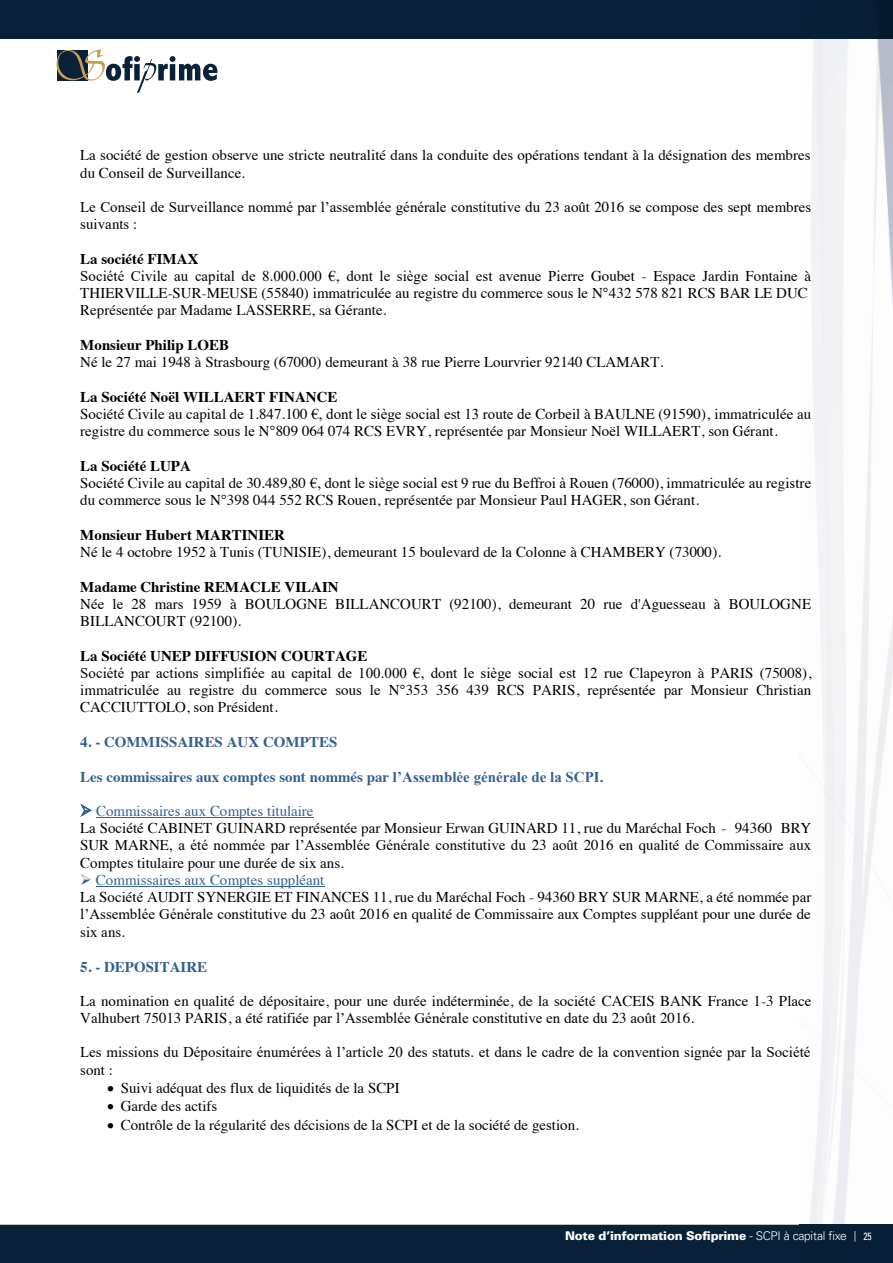
<style>
.page{position:relative;width:893px;height:1263px;background:#fff}
.page>*{position:absolute;margin:0;border:0;box-sizing:border-box;transform-origin:0 0}
.t1{font:15px/17.2px "Times";color:#000}
.t2{font:15px "Times New Roman";color:#000}
.t3{font:700 15px "Times";color:#000}
.t4{font:700 15px "Times";color:#366092}
.t5{font:15px "Times";color:#366092}
.t6{font:900 12px "Univers";letter-spacing:-.02em;color:#fff}
.s1{font-family:"Times"}
.s2{font-weight:700}
.s3{font-family:"Times New Roman"}
.s4{font-weight:300}
.s5{font-weight:400;font-stretch:condensed;font-size:10.5px}
</style>
<div class="page">
<img style="left:799px;top:0;width:94px;height:1225px">
<svg style="left:57px;top:49px;width:160px;height:44px"></svg>
<div style="left:0;top:0;width:799px;height:38px;background:#092138"></div>
<div style="left:0;top:1225px;width:893px;height:38px;background:#092138"></div>
<hr style="left:96px;top:817px;width:218px;height:1px;background:#366092">
<hr style="left:96px;top:886px;width:229px;height:1px;background:#366092">
<p class="t1" style="left:80px;top:148px;width:732px">La société de gestion observe une stricte neutralité dans la conduite des opérations tendant à la désignation des membres du Conseil de Surveillance.</p>
<p class="t2" style="left:80px;top:199px;width:732px">Le Conseil de Surveillance nommé par l’assemblée générale constitutive du <span class="s1">23 août 2016 se compose des sept membres</span></p>
<p class="t1" style="left:80px;top:217px;width:58px">suivants :</p>
<p class="t3" style="left:80px;top:253px;width:120px">La société FIMAX</p>
<p class="t2" style="left:80px;top:268px;width:732px">Société Civile au capital de 8.000.000 €, dont le siège social est avenue Pierre <span class="s1">Goubet - Espace Jardin Fontaine à</span></p>
<p class="t1" style="left:80px;top:286px;width:729px">THIERVILLE-SUR-MEUSE (55840) immatriculée au registre du commerce sous le N°432 578 821 RCS BAR LE DUC<br>Représentée par Madame LASSERRE, sa Gérante.</p>
<p class="t3" style="left:80px;top:339px;width:150px">Monsieur Philip LOEB</p>
<p class="t1" style="left:80px;top:355px;width:585px">Né le 27 mai 1948 à Strasbourg (67000) demeurant à 38 rue Pierre Lourvrier 92140 CLAMART.</p>
<p class="t1" style="left:80px;top:390px;width:732px"><span class="s2">La Société Noël WILLAERT FINANCE<br></span>Société Civile au capital de 1.847.100 <span class="s3">€, dont le siège social est 13 route d</span>e Corbeil à BAULNE (91590), immatriculée au registre du commerce sous le N°809 064 074 RCS EVRY, représentée par Monsieur Noël WILLAERT, son Gérant.</p>
<p class="t1" style="left:80px;top:459px;width:733px"><span class="s2">La Société LUPA<br></span>Société Civile au capital de 30.489,80 <span class="s3">€, dont le siège social est 9 rue du Beffroi à Rou</span>en (76000), immatriculée au registre du commerce sous le N°398 044 552 RCS Rouen, représentée par Monsieur Paul HAGER, son Gérant.</p>
<p class="t3" style="left:80px;top:529px;width:206px">Monsieur Hubert MARTINIER</p>
<p class="t1" style="left:80px;top:545px;width:643px">Né le 4 octobre 1952 à Tunis (TUNISIE), demeurant 15 boulevard de la Colonne à CHAMBERY (73000).</p>
<p class="t3" style="left:80px;top:580px;width:260px">Madame Christine REMACLE VILAIN</p>
<p class="t1" style="left:80px;top:596px;width:732px">Née le 28 mars 1959 à BOULOGNE BILLANCOURT (92100), demeurant 20 rue d'Aguesseau à BOULOGNE<br>BILLANCOURT (92100).</p>
<p class="t3" style="left:80px;top:650px;width:289px">La Société UNEP DIFFUSION COURTAGE</p>
<p class="t2" style="left:80px;top:664px;width:733px">Société par actions simplifiée au capital de 100.000 €, dont le siège <span class="s1">social est 12 rue Clapeyron à PARIS (75008),</span></p>
<p class="t1" style="left:80px;top:683px;width:732px">immatriculée au registre du commerce sous le N°353 356 439 RCS PARIS, représentée par Monsieur Christian<br>CACCIUTTOLO, son Président.</p>
<p class="t4" style="left:80px;top:736px;width:259px">4. - COMMISSAIRES AUX COMPTES</p>
<p class="t4" style="left:80px;top:770px;width:525px">Les commissaires aux comptes sont nommés par l<span class="s3">’Assemblée générale de la SCPI.</span></p>
<p class="t5" style="left:96px;top:804px;width:219px">Commissaires aux Comptes titulaire</p>
<p class="t1" style="left:80px;top:821px;width:733px">La Société CABINET GUINARD représentée par Monsieur Erwan GUINARD 11, rue du Maréchal Foch - 94360 BRY</p>
<p class="t2" style="left:80px;top:837px;width:733px"><span class="s1">SUR MARNE</span>, a été nommée par l’Assemblée Générale constitutive du <span class="s1">23 août 2016 en qualité de Commissaire aux</span></p>
<p class="t1" style="left:80px;top:855px;width:265px">Comptes titulaire pour une durée de six ans.</p>
<p class="t5" style="left:96px;top:873px;width:230px">Commissaires aux Comptes suppléant</p>
<p class="t1" style="left:80px;top:890px;width:733px;text-align:justify">La Société AUDIT SYNERGIE ET FINANCES 11, rue du Maréchal Foch - 94360 BRY SUR MARNE, a été nommée par <span class="s3">l’Assemblée Générale constitutive du</span> 23 août 2016 en qualité de Commissaire aux Comptes suppléant pour une durée de six ans.</p>
<p class="t4" style="left:80px;top:960px;width:128px">5. - DEPOSITAIRE</p>
<p class="t1" style="left:80px;top:993px;width:733px">La nomination en qualité de dépositaire, pour une durée indéterminée, de la société CACEIS BANK France 1-3 Place<br>Valhubert 75013 PARIS, a été ratifiée p<span class="s3">ar l’Assemblée Générale constitutive en date du</span> 23 août 2016.</p>
<p class="t2" style="left:80px;top:1044px;width:732px">Les missions du Dépositaire énumérées à l’article 20 des statuts. et dans le cadre de la convention signée par la Société</p>
<p class="t1" style="left:80px;top:1062px;width:34px">sont :</p>
<p class="t1" style="left:121px;top:1080px;width:460px;line-height:18.3px">Suivi adéquat des flux de liquidités de la SCPI<br>Garde des actifs<br>Contrôle de la régularité des décisions de la SCPI et de la société de gestion.</p>
<p class="t6" style="left:565px;top:1232px;width:308px">Note d’information Sofiprime <span class="s4">- SCPI à capital fixe</span> <span class="s5">| 25</span></p>
</div>
